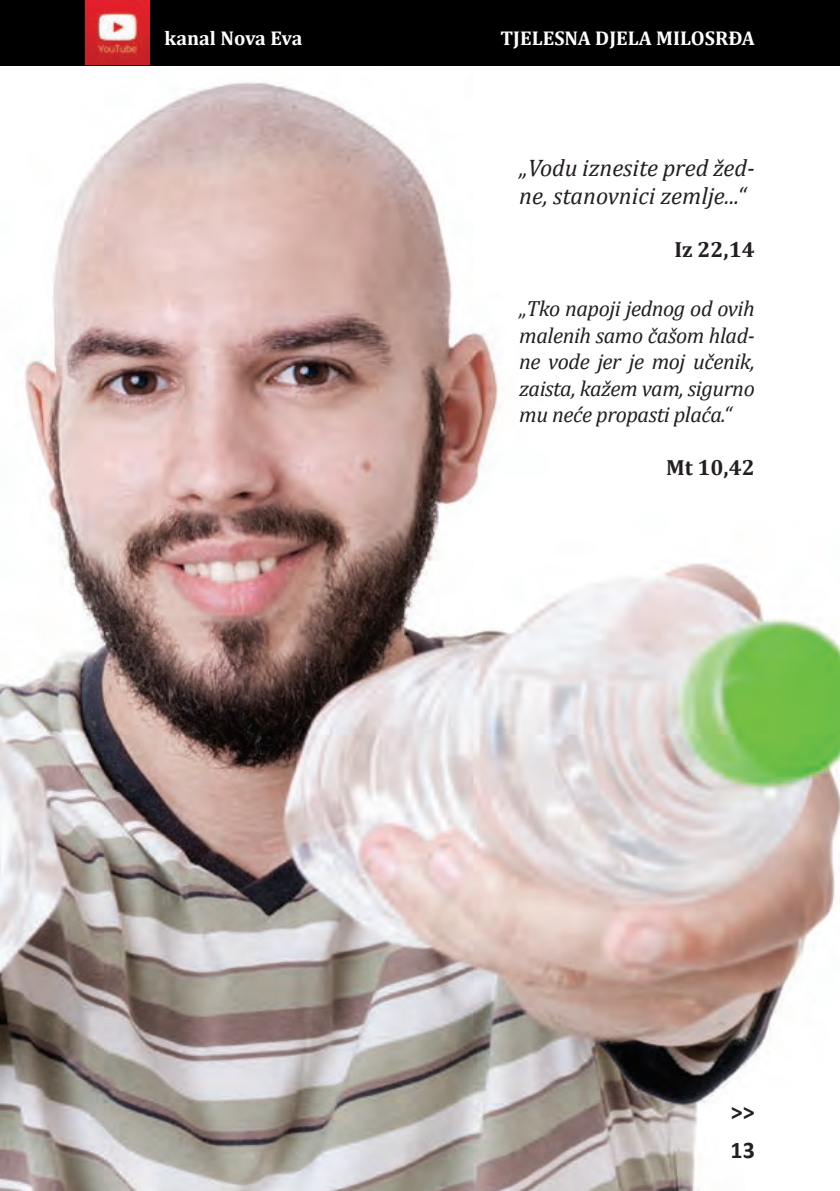
<style>
.page{position:relative;width:840px;height:1191px;background:#fff}
.page>*{position:absolute;margin:0;border:0;box-sizing:border-box;transform-origin:0 0}
.t1{font:italic 24px/28.8px "Cambria";color:#231f20}
.t2{font:700 24px/38.2px "Calibri";color:#231f20}
.t3{font:italic 22px/26.4px "Cambria";letter-spacing:-.02em;color:#231f20;text-align:justify}
.t4{font:700 22px "Cambria";color:#231f20}
.t5{font:700 20px "Cambria";color:#fff}
</style>
<div class="page">
<img style="left:0;top:65px;width:839px;height:1126px">
<div style="left:0;top:0;width:839px;height:65px;background:#000"></div>
<img style="left:85px;top:0;width:65px;height:65px">
<p class="t5" style="left:164px;top:24px;width:139px">kanal Nova Eva</p>
<p class="t5" style="left:500px;top:24px;width:256px">TJELESNA DJELA MILOSRĐA</p>
<p class="t1" style="left:519px;top:152px;width:237px">„Vodu iznesite pred žed&shy;ne, stanovnici zemlje...“</p>
<p class="t4" style="left:674px;top:234px;width:82px">Iz 22,14</p>
<p class="t3" style="left:519px;top:295px;width:237px">„Tko napoji jednog od ovih malenih samo čašom hlad&shy;ne vode jer je moj učenik, zaista, kažem vam, sigurno mu neće propasti plaća.“</p>
<p class="t4" style="left:665px;top:452px;width:90px">Mt 10,42</p>
<p class="t2" style="left:730px;top:1091px;width:26px">&gt;&gt;<br>13</p>
</div>
